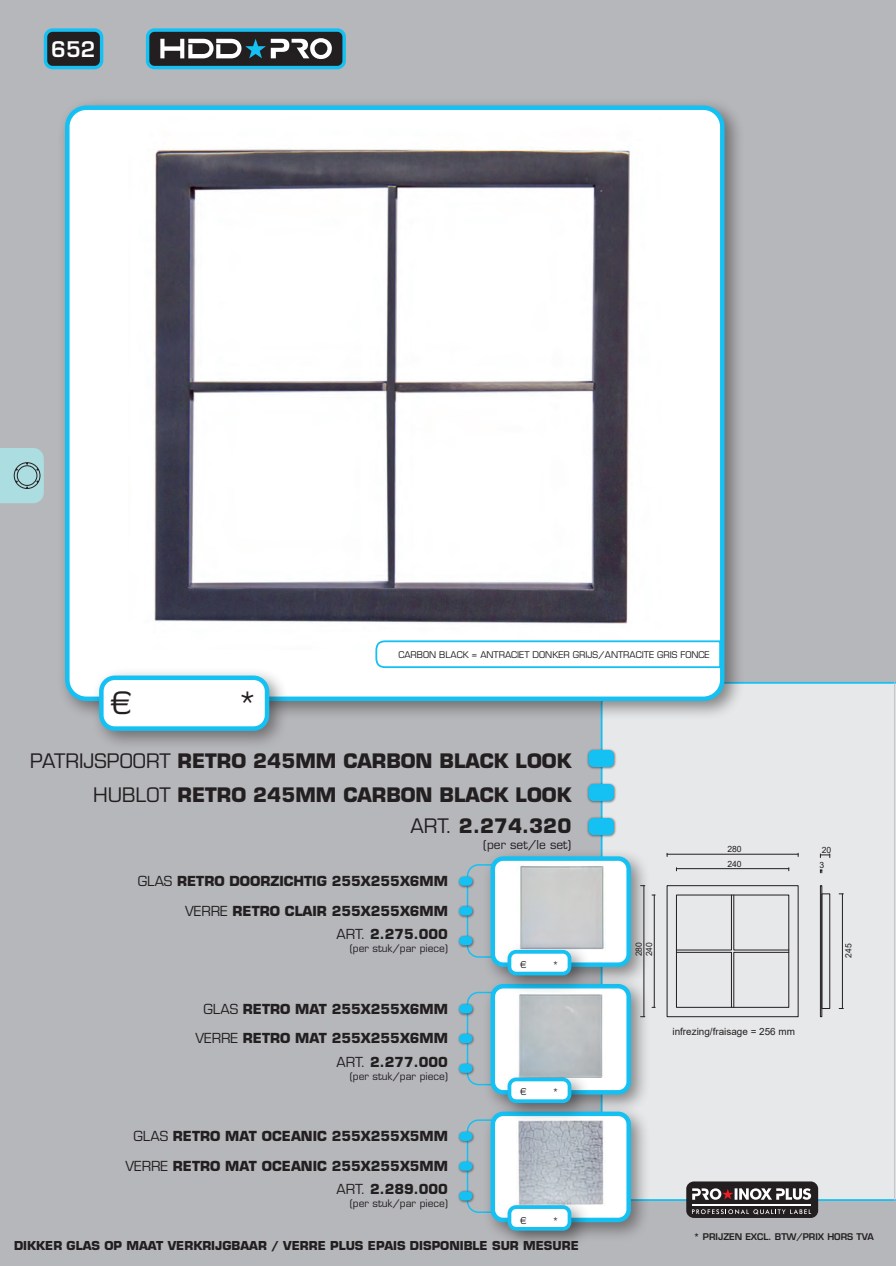
<style>
.page{position:relative;width:896px;height:1266px;background:#fff}
.page>*{position:absolute;margin:0;border:0;box-sizing:border-box;transform-origin:0 0}
.t1{font:600 21px "Eurostile LT Std";color:#fff}
.t2{font:700 19.5px "Eurostile LT Std";color:#231f20}
.t3{font:700 13.5px "Eurostile LT Std";color:#231f20}
.t4{font:700 12px "Eurostile LT Std";color:#231f20}
.t5{font:12px "Eurostile LT Std";color:#231f20}
.t6{font:10.2px "Eurostile LT Std";color:#231f20}
.t7{font:9.9px "Arial";color:#231f20}
.t8{font:9px "Eurostile LT Std";color:#231f20}
.t9{font:600 9px "Eurostile LT Std";color:#231f20}
.t10{font:8.55px/14.4px "Arial";color:#231f20}
.s1{font-weight:400}
</style>
<div class="page">
<div style="left:0;top:0;width:894px;height:1265px;background:#b6b7bb"></div>
<hr style="left:894px;top:0;width:1px;height:1265px;background:#b6b7bb">
<svg style="left:0;top:448px;width:44px;height:55px;background:#a3cfd2"></svg>
<div style="left:457px;top:1130px;width:18px;height:13px;background:#231f20;opacity:.6"></div>
<div style="left:459px;top:1131px;width:13px;height:9px;background:#15c0f2;border-radius:5px"></div>
<div style="left:457px;top:1159px;width:18px;height:14px;background:#231f20;opacity:.6"></div>
<div style="left:459px;top:1161px;width:13px;height:9px;background:#15c0f2;border-radius:5px"></div>
<div style="left:457px;top:1189px;width:18px;height:14px;background:#231f20;opacity:.6"></div>
<div style="left:459px;top:1191px;width:13px;height:9px;background:#15c0f2;border-radius:5px"></div>
<div style="left:457px;top:1002px;width:18px;height:14px;background:#231f20;opacity:.6"></div>
<div style="left:459px;top:1004px;width:13px;height:9px;background:#15c0f2;border-radius:5px"></div>
<div style="left:457px;top:1032px;width:18px;height:14px;background:#231f20;opacity:.6"></div>
<div style="left:459px;top:1033px;width:13px;height:10px;background:#15c0f2;border-radius:5px"></div>
<div style="left:457px;top:1062px;width:18px;height:13px;background:#231f20;opacity:.6"></div>
<div style="left:459px;top:1063px;width:13px;height:9px;background:#15c0f2;border-radius:5px"></div>
<div style="left:457px;top:875px;width:18px;height:13px;background:#231f20;opacity:.6"></div>
<div style="left:459px;top:876px;width:13px;height:9px;background:#15c0f2;border-radius:5px"></div>
<div style="left:457px;top:904px;width:18px;height:14px;background:#231f20;opacity:.6"></div>
<div style="left:459px;top:906px;width:13px;height:9px;background:#15c0f2;border-radius:5px"></div>
<div style="left:457px;top:934px;width:18px;height:14px;background:#231f20;opacity:.6"></div>
<div style="left:459px;top:936px;width:13px;height:9px;background:#15c0f2;border-radius:5px"></div>
<div style="left:600px;top:681px;width:295px;height:520px;background:#e6e8e9"></div>
<div style="left:57px;top:97px;width:687px;height:624px;background:#231f20;opacity:.5"></div>
<div style="left:67px;top:108px;width:655px;height:590px;background:#fff;border-radius:19px"></div>
<div style="left:65px;top:105px;width:659px;height:596px;border:4px solid #15c0f2;border-radius:19px"></div>
<div style="left:91px;top:667px;width:198px;height:84px;background:#231f20;opacity:.5"></div>
<div style="left:101px;top:677px;width:166px;height:51px;background:#fff;border-radius:13px"></div>
<div style="left:99px;top:675px;width:170px;height:55px;border:4px solid #15c0f2;border-radius:13px"></div>
<div style="left:586px;top:748px;width:31px;height:22px;background:#231f20;opacity:.6"></div>
<div style="left:588px;top:750px;width:26px;height:17px;background:#15c0f2;border-radius:5px"></div>
<div style="left:586px;top:782px;width:31px;height:22px;background:#231f20;opacity:.6"></div>
<div style="left:588px;top:784px;width:26px;height:17px;background:#15c0f2;border-radius:5px"></div>
<div style="left:586px;top:816px;width:31px;height:22px;background:#231f20;opacity:.6"></div>
<div style="left:588px;top:818px;width:26px;height:17px;background:#15c0f2;border-radius:5px"></div>
<div style="left:482px;top:1103px;width:169px;height:139px;background:#231f20;opacity:.5"></div>
<div style="left:492px;top:1113px;width:136px;height:106px;background:#fff;border-radius:11px"></div>
<div style="left:490px;top:1111px;width:141px;height:111px;border:4px solid #15c0f2;border-radius:11px"></div>
<div style="left:482px;top:975px;width:169px;height:139px;background:#231f20;opacity:.5"></div>
<div style="left:492px;top:986px;width:136px;height:106px;background:#fff;border-radius:11px"></div>
<div style="left:490px;top:983px;width:141px;height:111px;border:4px solid #15c0f2;border-radius:11px"></div>
<div style="left:482px;top:848px;width:169px;height:139px;background:#231f20;opacity:.5"></div>
<div style="left:492px;top:858px;width:136px;height:106px;background:#fff;border-radius:11px"></div>
<div style="left:490px;top:856px;width:141px;height:110px;border:4px solid #15c0f2;border-radius:11px"></div>
<div style="left:499px;top:1196px;width:92px;height:54px;background:#231f20;opacity:.5"></div>
<div style="left:509px;top:1206px;width:60px;height:22px;background:#fff;border-radius:7px"></div>
<div style="left:507px;top:1205px;width:64px;height:25px;border:4px solid #15c0f2;border-radius:7px"></div>
<div style="left:499px;top:1069px;width:92px;height:54px;background:#231f20;opacity:.5"></div>
<div style="left:509px;top:1079px;width:60px;height:22px;background:#fff;border-radius:7px"></div>
<div style="left:507px;top:1077px;width:64px;height:26px;border:4px solid #15c0f2;border-radius:7px"></div>
<div style="left:499px;top:941px;width:92px;height:54px;background:#231f20;opacity:.5"></div>
<div style="left:509px;top:951px;width:60px;height:22px;background:#fff;border-radius:7px"></div>
<div style="left:507px;top:949px;width:64px;height:26px;border:4px solid #15c0f2;border-radius:7px"></div>
<div style="left:45px;top:30px;width:57px;height:38px;background:#231f20;border-radius:7px"></div>
<div style="left:44px;top:28px;width:59px;height:41px;border:3px solid #15c0f2;border-radius:7px"></div>
<div style="left:148px;top:30px;width:196px;height:38px;background:#231f20;border-radius:7px"></div>
<div style="left:146px;top:28px;width:200px;height:41px;border:3px solid #15c0f2;border-radius:7px"></div>
<svg style="left:160px;top:38px;width:172px;height:21px"></svg>
<div style="left:686px;top:1181px;width:132px;height:36px;background:#231f20;border-radius:7px"></div>
<hr style="left:692px;top:1204px;width:119px;height:1px;background:#fff">
<svg style="left:692px;top:1209px;width:119px;height:5px"></svg>
<svg style="left:692px;top:1188px;width:119px;height:11px"></svg>
<img style="left:153px;top:149px;width:477px;height:475px">
<img style="left:516px;top:1117px;width:88px;height:88px">
<img style="left:515px;top:990px;width:88px;height:87px">
<img style="left:516px;top:865px;width:89px;height:84px">
<svg style="left:676px;top:894px;width:112px;height:113px;background:#dbddde"></svg>
<div style="left:820px;top:885px;width:1px;height:131px;border:1px solid #231f20"></div>
<div style="left:821px;top:893px;width:8px;height:115px;border:1px solid #231f20"></div>
<hr style="left:667px;top:854px;width:131px;height:1px;background:#231f20">
<hr style="left:676px;top:868px;width:112px;height:1px;background:#231f20">
<hr style="left:643px;top:885px;width:1px;height:131px;background:#231f20">
<hr style="left:654px;top:895px;width:1px;height:112px;background:#231f20">
<svg style="left:820px;top:854px;width:10px;height:3px"></svg>
<hr style="left:842px;top:893px;width:1px;height:115px;background:#231f20">
<svg style="left:375px;top:639px;width:346px;height:30px"></svg>
<h1 class="t1" style="left:51px;top:36px;width:46px">652</h1>
<p class="t8" style="left:398px;top:649px;width:313px">CARBON BLACK = ANTRACIET DONKER GRIJS/ANTRACITE GRIS FONCE</p>
<h2 class="t2" style="left:30px;top:748px;width:542px"><span class="s1">PATRIJSPOORT</span> RETRO 245MM CARBON BLACK LOOK</h2>
<h2 class="t2" style="left:93px;top:782px;width:480px"><span class="s1">HUBLOT</span> RETRO 245MM CARBON BLACK LOOK</h2>
<h2 class="t2" style="left:410px;top:813px;width:162px"><span class="s1">ART.</span> 2.274.320</h2>
<p class="t5" style="left:483px;top:837px;width:90px">(per set/le set)</p>
<p class="t3" style="left:138px;top:872px;width:312px"><span class="s1">GLAS</span> RETRO DOORZICHTIG 255X255X6MM</p>
<p class="t3" style="left:185px;top:902px;width:264px"><span class="s1">VERRE</span> RETRO CLAIR 255X255X6MM</p>
<p class="t3" style="left:336px;top:925px;width:113px"><span class="s1">ART.</span> 2.275.000</p>
<p class="t6" style="left:349px;top:942px;width:100px">(per stuk/par piece)</p>
<p class="t3" style="left:203px;top:1000px;width:246px"><span class="s1">GLAS</span> RETRO MAT 255X255X6MM</p>
<p class="t3" style="left:195px;top:1030px;width:254px"><span class="s1">VERRE</span> RETRO MAT 255X255X6MM</p>
<p class="t3" style="left:336px;top:1053px;width:113px"><span class="s1">ART.</span> 2.277.000</p>
<p class="t6" style="left:349px;top:1069px;width:100px">(per stuk/par piece)</p>
<p class="t3" style="left:133px;top:1127px;width:316px"><span class="s1">GLAS</span> RETRO MAT OCEANIC 255X255X5MM</p>
<p class="t3" style="left:125px;top:1157px;width:324px"><span class="s1">VERRE</span> RETRO MAT OCEANIC 255X255X5MM</p>
<p class="t3" style="left:336px;top:1180px;width:113px"><span class="s1">ART.</span> 2.289.000</p>
<p class="t6" style="left:349px;top:1197px;width:100px">(per stuk/par piece)</p>
<p class="t4" style="left:14px;top:1238px;width:566px">DIKKER GLAS OP MAAT VERKRIJGBAAR / VERRE PLUS EPAIS DISPONIBLE SUR MESURE</p>
<p class="t10" style="left:727px;top:841px;width:16px">280<br>240</p>
<p class="t10" style="left:821px;top:842px;width:11px">20</p>
<p class="t10" style="left:819px;top:858px;width:6px">3</p>
<p class="t10" style="left:633px;top:956px;width:16px;line-height:10.4px;rotate:-90deg">280<br>240</p>
<p class="t7" style="left:672px;top:1024px;width:124px">infrezing/fraisage = 256 mm</p>
<p class="t10" style="left:841px;top:957px;width:16px;rotate:-90deg">245</p>
<p class="t9" style="left:693px;top:1231px;width:182px">* PRIJZEN EXCL. BTW/PRIX HORS TVA</p>
</div>
